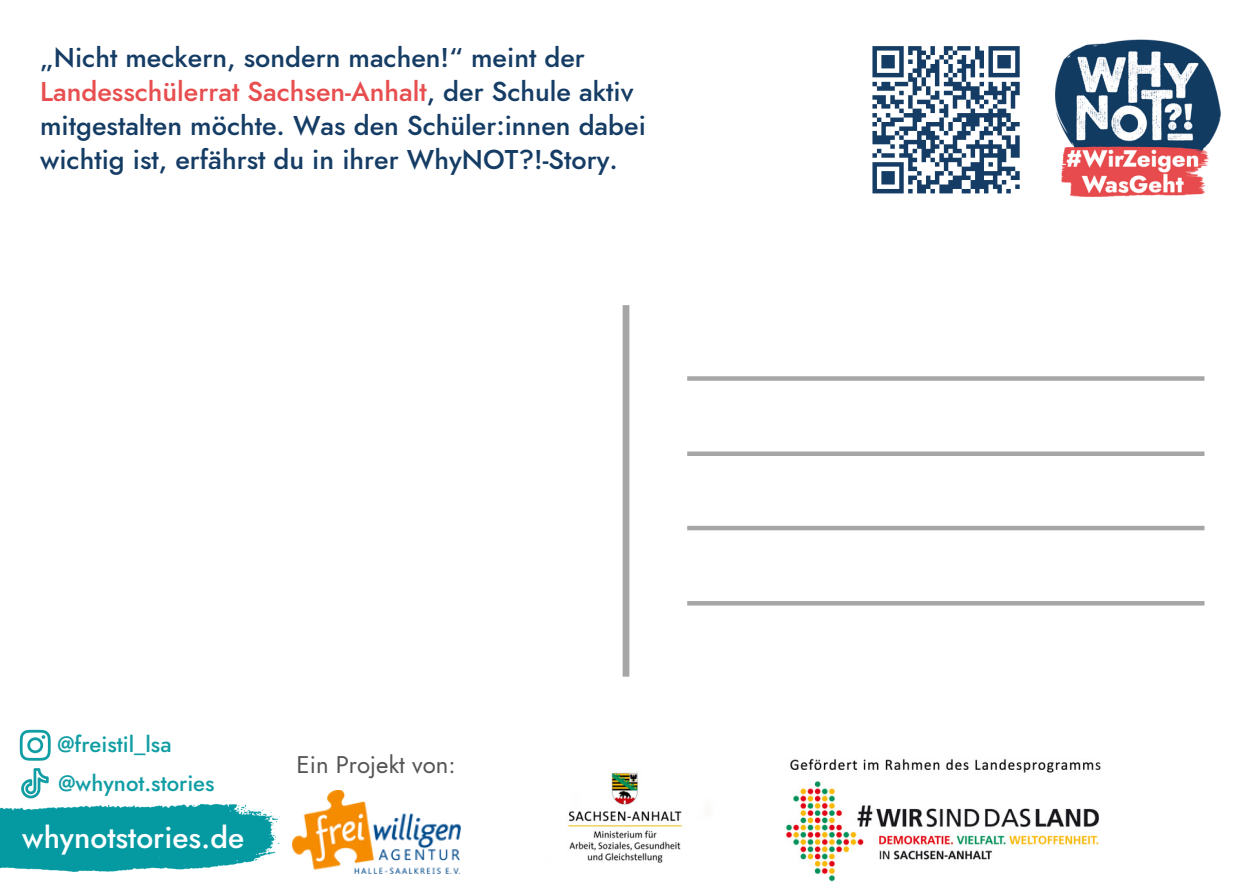
<style>
.page{position:relative;width:1258px;height:894px;background:#fff}
.page>*{position:absolute;margin:0;border:0;box-sizing:border-box;transform-origin:0 0}
.t1{font:500 30px "Jost";color:#fff}
.t2{font:500 27px/33.6px "Jost";color:#153c64}
.t3{font:24px "Jost";color:#545454}
.t4{font:500 22.2px "Jost";color:#119da4}
.s1{color:#e84e4f}
</style>
<div class="page">
<div style="left:623px;top:305px;width:6px;height:371px;background:#a6a6a6"></div>
<svg style="left:687px;top:376px;width:517px;height:4px;background:#ababab"></svg>
<div style="left:687px;top:451px;width:517px;height:5px;background:#a6a6a6"></div>
<div style="left:687px;top:525px;width:517px;height:5px;background:#a6a6a6"></div>
<hr style="left:687px;top:601px;width:517px;height:4px;background:#a6a6a6">
<img style="left:1055px;top:39px;width:166px;height:159px">
<img style="left:0;top:804px;width:279px;height:67px">
<img style="left:292px;top:790px;width:169px;height:83px">
<svg style="left:872px;top:46px;width:148px;height:148px"></svg>
<img style="left:568px;top:758px;width:533px;height:123px">
<svg style="left:20px;top:729px;width:31px;height:31px"></svg>
<svg style="left:21px;top:768px;width:28px;height:30px"></svg>
<p class="t2" style="left:40px;top:41px;width:607px">„Nicht meckern, sondern machen!“ meint der <span class="s1">Landesschülerrat Sachsen-Anhalt</span>, der Schule aktiv mitgestalten möchte. Was den Schüler:innen dabei wichtig ist, erfährst du in ihrer WhyNOT?!-Story.</p>
<p class="t4" style="left:57px;top:728px;width:116px">@freistil_lsa</p>
<p class="t4" style="left:59px;top:767px;width:157px">@whynot.stories</p>
<p class="t1" style="left:22px;top:815px;width:224px">whynotstories.de</p>
<p class="t3" style="left:297px;top:746px;width:161px">Ein Projekt von:</p>
</div>
